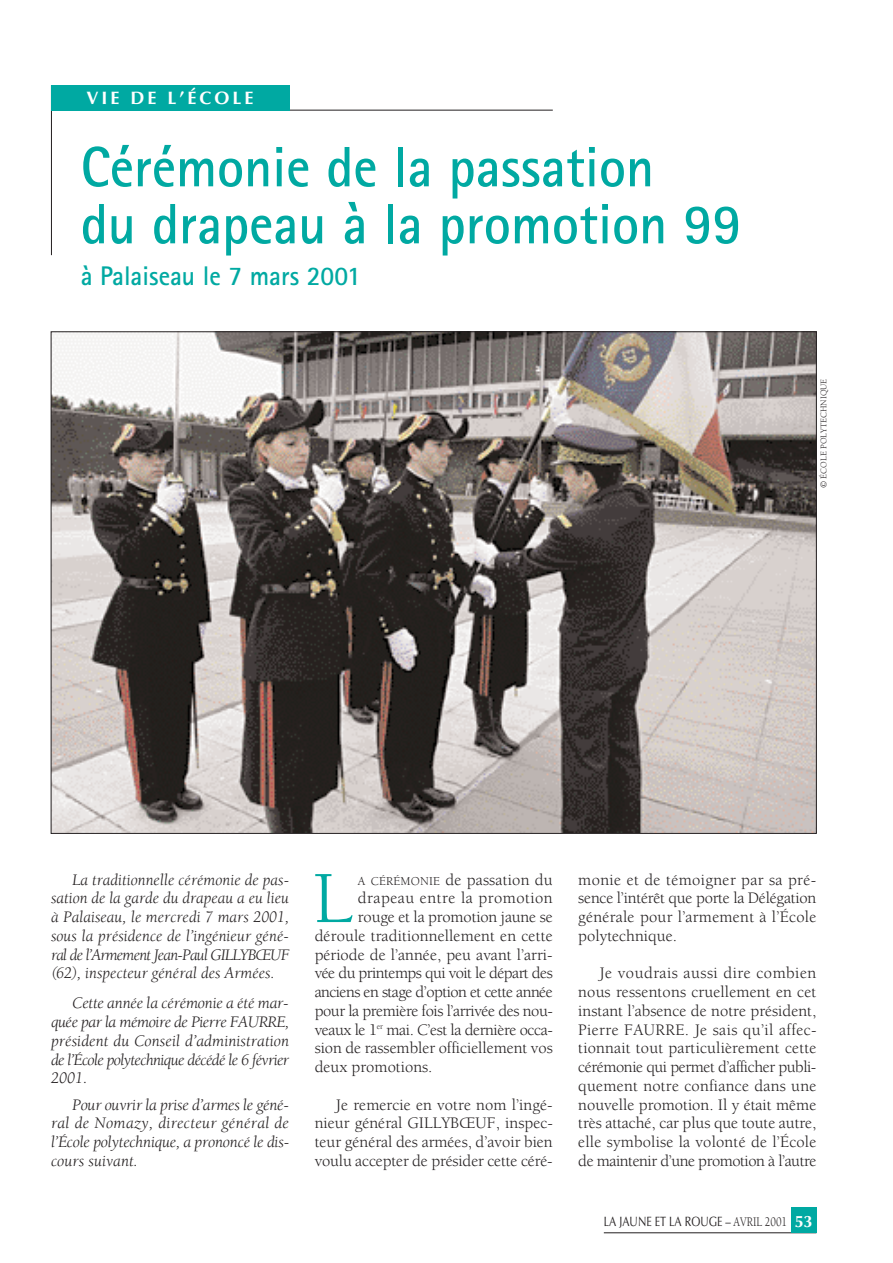
<style>
.page{position:relative;width:893px;height:1263px;background:#fff}
.page>*{position:absolute;margin:0;border:0;box-sizing:border-box;transform-origin:0 0}
.t1{font:75.6px "Berkeley";color:#00a9a2}
.t2{font:700 57px/57px "Rotis Sans Serif";color:#00a9a2;scale:.95 1}
.t3{font:700 27px "Rotis Sans Serif";color:#00a9a2;scale:.95 1}
.t4{font:700 18px "Optima";letter-spacing:.165em;color:#fff}
.t5{font:16.5px/18.8px "Berkeley";letter-spacing:-.005em;color:#231f20;text-align:justify}
.t6{font:italic 16.5px/18.8px "Berkeley";letter-spacing:-.015em;color:#231f20;text-align:justify}
.t7{font:16.5px "Berkeley";letter-spacing:-.025em;color:#231f20}
.t8{font:16.5px "Berkeley";letter-spacing:-.035em;color:#231f20}
.t9{font:16.5px "Berkeley";letter-spacing:.03em;color:#231f20}
.t10{font:13.5px "Optima";color:#231f20;scale:.8 1}
.t11{font:9px "Berkeley";color:#231f20}
.s1{font-size:12.3px}
.s2{font-family:"Berkeley"}
.s3{font-weight:700;font-size:16.5px;color:#fff}
</style>
<div class="page">
<hr style="left:51px;top:85px;width:1px;height:170px;background:#231f20">
<hr style="left:51px;top:110px;width:502px;height:1px;background:#231f20">
<div style="left:51px;top:85px;width:238px;height:26px;background:#00a9a2"></div>
<hr style="left:604px;top:1232px;width:212px;height:1px;background:#231f20">
<div style="left:791px;top:1208px;width:25px;height:25px;background:#00a9a2"></div>
<img style="left:53px;top:334px;width:761px;height:497px">
<p class="t4" style="left:87px;top:91px;width:169px">VIE DE L’ÉCOLE</p>
<h2 class="t2" style="left:81px;top:144px;width:697px">Cérémonie de la passation<br>du drapeau à la promotion 99</h2>
<h3 class="t3" style="left:81px;top:267px;width:296px">à Palaiseau le 7 mars 2001</h3>
<p class="t11" style="left:820px;top:488px;width:111px;rotate:-90deg">© ÉCOLE POLYTECHNIQUE</p>
<p class="t6" style="left:51px;top:871px;width:240px;text-indent:21px">La traditionnelle cérémonie de pas&shy;sation de la garde du drapeau a eu lieu à Palaiseau, le mercredi 7 mars 2001, sous la présidence de l’ingénieur géné&shy;ral de l’Armement Jean-Paul GILLYBŒUF (62), inspecteur général des Armées.</p>
<p class="t6" style="left:51px;top:995px;width:240px;text-indent:21px">Cette année la cérémonie a été mar&shy;quée par la mémoire de Pierre FAURRE, président du Conseil d’administration de l’École polytechnique décédé le 6 février 2001.</p>
<p class="t6" style="left:51px;top:1096px;width:240px;text-indent:21px">Pour ouvrir la prise d’armes le géné&shy;ral de Nomazy, directeur général de l’École polytechnique, a prononcé le dis&shy;cours suivant.</p>
<h1 class="t1" style="left:313px;top:869px;width:41px">L</h1>
<p class="t5" style="left:358px;top:871px;width:196px"><span class="s1">A CÉRÉMONIE</span> de passation du</p>
<p class="t9" style="left:358px;top:892px;width:196px">drapeau entre la promotion</p>
<p class="t5" style="left:358px;top:909px;width:196px">rouge et la promotion jaune se</p>
<p class="t5" style="left:315px;top:928px;width:240px">déroule traditionnellement en cette</p>
<p class="t5" style="left:315px;top:946px;width:239px">période de l’année, peu avant l’arri-</p>
<p class="t8" style="left:315px;top:967px;width:240px">vée du printemps qui voit le départ des</p>
<p class="t8" style="left:315px;top:985px;width:240px">anciens en stage d’option et cette année</p>
<p class="t7" style="left:315px;top:1004px;width:240px">pour la première fois l’arrivée des nou-</p>
<p class="t7" style="left:315px;top:1023px;width:240px">veaux le 1<sup>er</sup> mai. C’est la dernière occa-</p>
<p class="t5" style="left:315px;top:1040px;width:240px">sion de rassembler officiellement vos</p>
<p class="t5" style="left:315px;top:1059px;width:119px">deux promotions.</p>
<p class="t5" style="left:315px;top:1096px;width:240px;text-indent:21px">Je remercie en votre nom l’ingé&shy;nieur général GILLYBŒUF, inspec&shy;teur général des armées, d’avoir bien voulu accepter de présider cette céré-</p>
<p class="t5" style="left:578px;top:871px;width:240px">monie et de témoigner par sa pré&shy;sence l’intérêt que porte la Délégation générale pour l’armement à l’École polytechnique.</p>
<p class="t5" style="left:578px;top:965px;width:240px;text-indent:21px">Je voudrais aussi dire combien nous ressentons cruellement en cet instant l’absence de notre président, Pierre FAURRE. Je sais qu’il affec&shy;tionnait tout particulièrement cette cérémonie qui permet d’afficher publi&shy;quement notre confiance dans une nouvelle promotion. Il y était même très attaché, car plus que toute autre, elle symbolise la volonté de l’École de maintenir d’une promotion à l’autre</p>
<p class="t10" style="left:604px;top:1216px;width:262px">LA JAUNE ET LA ROUGE <span class="s2">– AVRIL 2001</span> <span class="s3">53</span></p>
</div>
